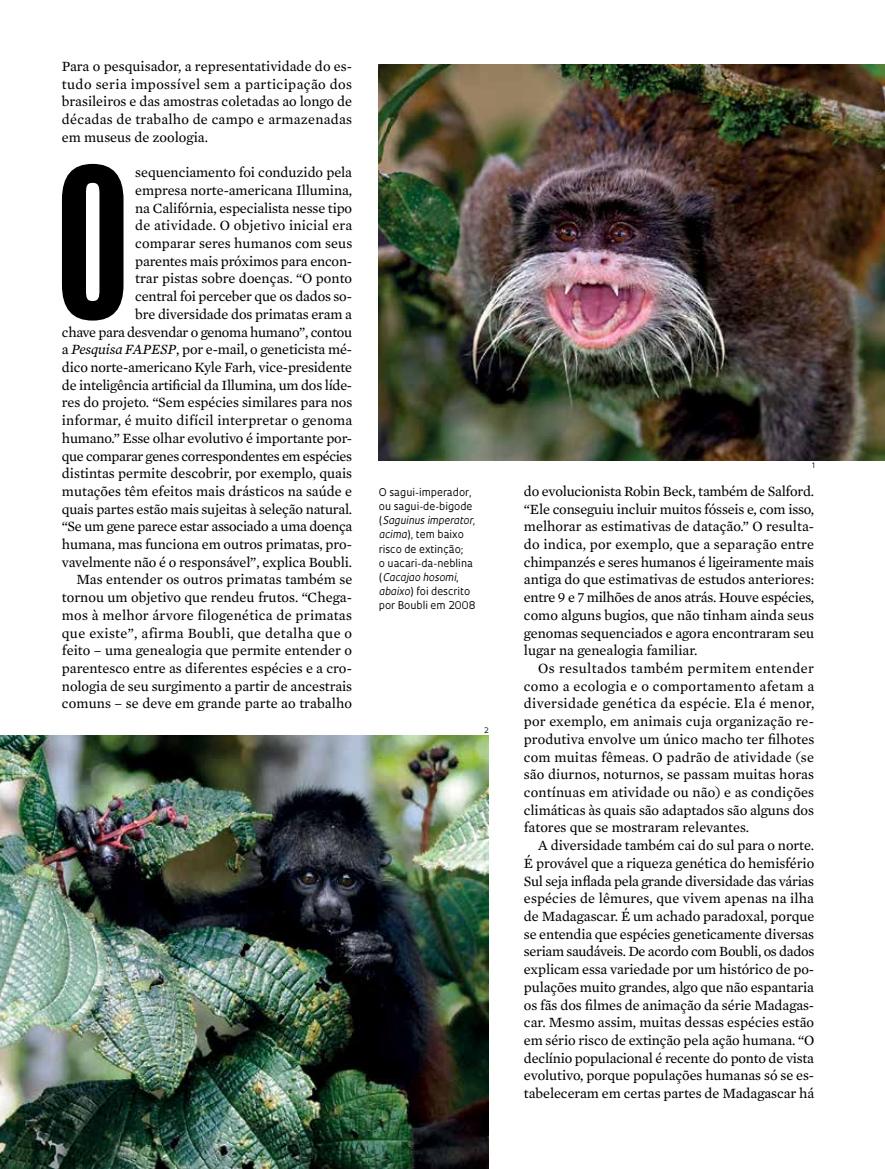
<style>
.page{position:relative;width:885px;height:1169px;background:#fff}
.page>*{position:absolute;margin:0;border:0;box-sizing:border-box;transform-origin:0 0}
.t1{font:195.45px "Swiss 924 BT Regular B";color:#000}
.t2{font:14.4px/17.7px "Mercury Text G2";letter-spacing:-.005em;color:#000;text-align:justify}
.t3{font:10.35px/14.1px "Oculum";color:#000}
.t4{font:7.35px "Oculum";color:#000}
.s1{font-style:italic}
</style>
<div class="page">
<img style="left:0;top:735px;width:488px;height:433px">
<img style="left:379px;top:64px;width:506px;height:396px">
<p class="t2" style="left:62px;top:56px;width:292px">Para o pesquisador, a representatividade do es&shy;tudo seria impossível sem a participação dos brasileiros e das amostras coletadas ao longo de décadas de trabalho de campo e armazenadas em museus de zoologia.</p>
<h1 class="t1" style="left:56px;top:126px;width:75px">O</h1>
<p class="t2" style="left:62px;top:163px;width:292px;text-align:right">sequenciamento foi conduzido pela<br>empresa norte-americana Illumina,<br>na Califórnia, especialista nesse tipo<br>de atividade. O objetivo inicial era<br>comparar seres humanos com seus<br>parentes mais próximos para encon-<br>trar pistas sobre doenças. “O ponto<br>central foi perceber que os dados so-<br>bre diversidade dos primatas eram a<br>chave para desvendar o genoma humano”, contou a <span class="s1">Pesquisa FAPESP</span>, por e-mail, o geneticista mé&shy;dico norte-americano Kyle Farh, vice-presidente de inteligência artificial da Illumina, um dos líde&shy;res do projeto. “Sem espécies similares para nos informar, é muito difícil interpretar o genoma humano.” Esse olhar evolutivo é importante por&shy;que comparar genes correspondentes em espécies distintas permite descobrir, por exemplo, quais mutações têm efeitos mais drásticos na saúde e quais partes estão mais sujeitas à seleção natural. “Se um gene parece estar associado a uma doença humana, mas funciona em outros primatas, pro&shy;vavelmente não é o responsável”, explica Boubli.<br>Mas entender os outros primatas também se tornou um objetivo que rendeu frutos. “Chega&shy;mos à melhor árvore filogenética de primatas que existe”, afirma Boubli, que detalha que o feito – uma genealogia que permite entender o parentesco entre as diferentes espécies e a cro&shy;nologia de seu surgimento a partir de ancestrais comuns – se deve em grande parte ao trabalho</p>
<p class="t3" style="left:379px;top:484px;width:98px">O sagui-imperador, ou sagui-de-bigode (<span class="s1">Saguinus imperator, acima</span>), tem baixo risco de extinção;<br>o uacari-da-neblina (<span class="s1">Cacajao hosomi</span>, <span class="s1">abaixo</span>) foi descrito por Boubli em 2008</p>
<p class="t4" style="left:484px;top:725px;width:6px">2</p>
<p class="t4" style="left:812px;top:460px;width:5px">1</p>
<p class="t2" style="left:524px;top:481px;width:292px">do evolucionista Robin Beck, também de Salford. “Ele conseguiu incluir muitos fósseis e, com isso, melhorar as estimativas de datação.” O resulta&shy;do indica, por exemplo, que a separação entre chimpanzés e seres humanos é ligeiramente mais antiga do que estimativas de estudos anteriores: entre 9 e 7 milhões de anos atrás. Houve espécies, como alguns bugios, que não tinham ainda seus genomas sequenciados e agora encontraram seu lugar na genealogia familiar.</p>
<p class="t2" style="left:524px;top:658px;width:292px;text-indent:14px">Os resultados também permitem entender como a ecologia e o comportamento afetam a diversidade genética da espécie. Ela é menor, por exemplo, em animais cuja organização re&shy;produtiva envolve um único macho ter filhotes com muitas fêmeas. O padrão de atividade (se são diurnos, noturnos, se passam muitas horas contínuas em atividade ou não) e as condições climáticas às quais são adaptados são alguns dos fatores que se mostraram relevantes.</p>
<p class="t2" style="left:524px;top:835px;width:292px;text-indent:14px">A diversidade também cai do sul para o norte.<br>É provável que a riqueza genética do hemisfério Sul seja inflada pela grande diversidade das várias espécies de lêmures, que vivem apenas na ilha de Madagascar. É um achado paradoxal, porque se entendia que espécies geneticamente diversas seriam saudáveis. De acordo com Boubli, os dados explicam essa variedade por um histórico de po&shy;pulações muito grandes, algo que não espantaria os fãs dos filmes de animação da série Madagas&shy;car. Mesmo assim, muitas dessas espécies estão em sério risco de extinção pela ação humana. “O declínio populacional é recente do ponto de vista evolutivo, porque populações humanas só se es&shy;tabeleceram em certas partes de Madagascar há</p>
</div>
